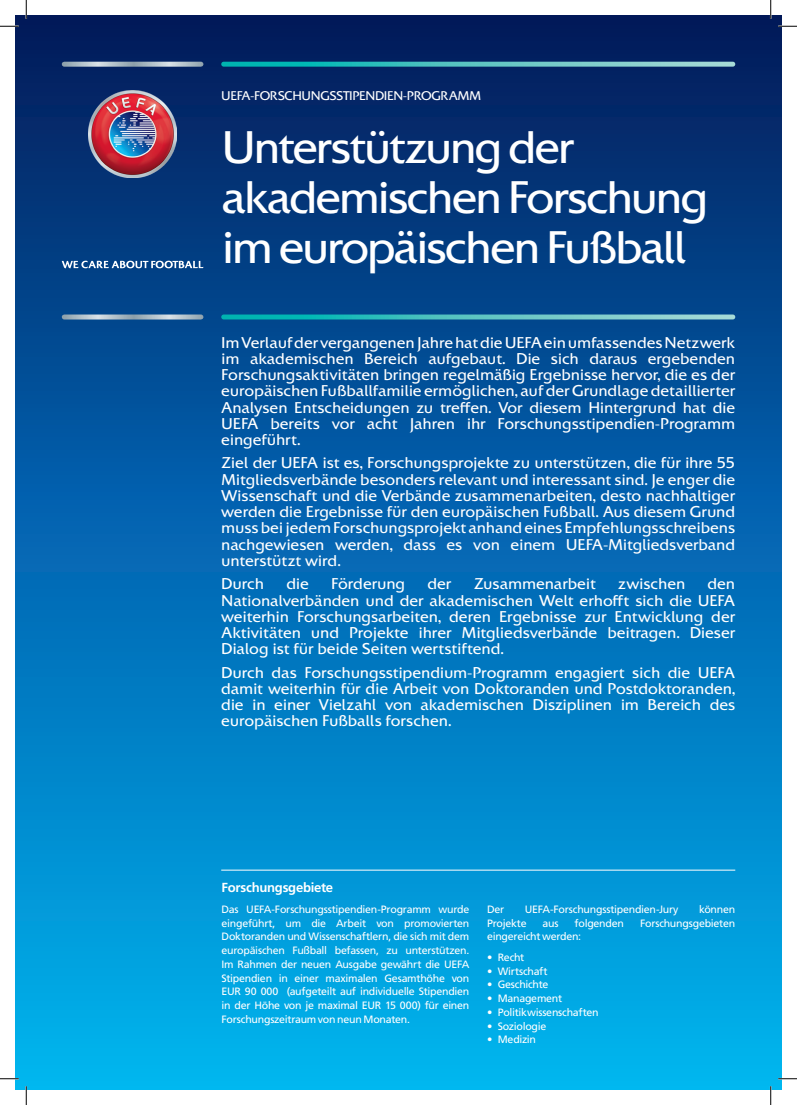
<style>
.page{position:relative;width:797px;height:1105px;background:#fff}
.page>*{position:absolute;margin:0;border:0;box-sizing:border-box;transform-origin:0 0}
.t1{font:47.5px/50px "UEFA Colosseum";letter-spacing:-.05em;color:#fff}
.t2{font:16.25px/16.2px "UEFA Colosseum";letter-spacing:-.01em;color:#fff;text-align:justify}
.t3{font:13.12px "UEFA Colosseum";letter-spacing:-.035em;color:#fff}
.t4{font:700 13.12px "Frutiger LT Std";letter-spacing:-.02em;color:#fff}
.t5{font:10.62px/13.8px "Frutiger LT Std";letter-spacing:-.025em;color:#fff;text-align:justify}
</style>
<div class="page">
<div style="left:16px;top:16px;width:765px;height:1073px;background:linear-gradient(to bottom,#031b62,#00b5f6)"></div>
<svg style="left:221px;top:62px;width:514px;height:5px"></svg>
<svg style="left:221px;top:314px;width:514px;height:5px"></svg>
<hr style="left:221px;top:870px;width:514px;height:1px;background:#fff">
<svg style="left:64px;top:62px;width:137px;height:5px"></svg>
<svg style="left:64px;top:314px;width:137px;height:5px"></svg>
<img style="left:89px;top:90px;width:87px;height:88px">
<svg style="left:62px;top:261px;width:141px;height:7px"></svg>
<svg style="left:0;top:25px;width:19px;height:2px"></svg>
<svg style="left:778px;top:25px;width:19px;height:2px"></svg>
<svg style="left:0;top:1078px;width:19px;height:1px"></svg>
<svg style="left:778px;top:1078px;width:19px;height:1px"></svg>
<svg style="left:25px;top:0;width:2px;height:19px"></svg>
<svg style="left:25px;top:1086px;width:2px;height:19px"></svg>
<svg style="left:770px;top:0;width:1px;height:19px"></svg>
<svg style="left:770px;top:1086px;width:1px;height:19px"></svg>
<p class="t3" style="left:221px;top:86px;width:261px">UEFA-FORSCHUNGSSTIPENDIEN-PROGRAMM</p>
<h1 class="t1" style="left:221px;top:123px;width:488px">Unterstützung der akademischen Forschung im europäischen Fußball</h1>
<p class="t2" style="left:221px;top:334px;width:515px">Im Verlauf der vergangenen Jahre hat die UEFA ein umfassendes Netzwerk im akademischen Bereich aufgebaut. Die sich daraus ergebenden Forschungsaktivitäten bringen regelmäßig Ergebnisse hervor, die es der europäischen Fußballfamilie ermöglichen, auf der Grundlage detaillierter Analysen Entscheidungen zu treffen. Vor diesem Hintergrund hat die UEFA bereits vor acht Jahren ihr Forschungsstipendien-Programm eingeführt.</p>
<p class="t2" style="left:221px;top:455px;width:515px">Ziel der UEFA ist es, Forschungsprojekte zu unterstützen, die für ihre 55<br>Mitgliedsverbände besonders relevant und interessant sind. Je enger die Wissenschaft und die Verbände zusammenarbeiten, desto nachhaltiger werden die Ergebnisse für den europäischen Fußball. Aus diesem Grund muss bei jedem Forschungsprojekt anhand eines Empfehlungsschreibens nachgewiesen werden, dass es von einem UEFA-Mitgliedsverband unterstützt wird.</p>
<p class="t2" style="left:221px;top:576px;width:44px">Durch</p>
<p class="t2" style="left:286px;top:576px;width:24px">die</p>
<p class="t2" style="left:331px;top:576px;width:76px">Förderung</p>
<p class="t2" style="left:427px;top:576px;width:25px">der</p>
<p class="t2" style="left:473px;top:576px;width:124px">Zusammenarbeit</p>
<p class="t2" style="left:618px;top:576px;width:69px">zwischen</p>
<p class="t2" style="left:221px;top:576px;width:515px;text-indent:486px">den Nationalverbänden und der akademischen Welt erhofft sich die UEFA weiterhin Forschungsarbeiten, deren Ergebnisse zur Entwicklung der Aktivitäten und Projekte ihrer Mitgliedsverbände beitragen. Dieser Dialog ist für beide Seiten wertstiftend.</p>
<p class="t2" style="left:221px;top:664px;width:515px">Durch das Forschungsstipendium-Programm engagiert sich die UEFA damit weiterhin für die Arbeit von Doktoranden und Postdoktoranden, die in einer Vielzahl von akademischen Disziplinen im Bereich des europäischen Fußballs forschen.</p>
<p class="t4" style="left:221px;top:879px;width:113px">Forschungsgebiete</p>
<p class="t5" style="left:221px;top:902px;width:249px">Das UEFA-Forschungsstipendien-Programm wurde eingeführt, um die Arbeit von promovierten Doktoranden und Wissenschaftlern, die sich mit dem europäischen Fußball befassen, zu unterstützen.<br>Im Rahmen der neuen Ausgabe gewährt die UEFA Stipendien in einer maximalen Gesamthöhe von EUR 90 000 (aufgeteilt auf individuelle Stipendien in der Höhe von je maximal EUR 15 000) für einen Forschungszeitraum von neun Monaten.</p>
<p class="t5" style="left:487px;top:902px;width:19px">Der</p>
<p class="t5" style="left:525px;top:902px;width:155px">UEFA-Forschungsstipendien-Jury</p>
<p class="t5" style="left:699px;top:902px;width:38px">können</p>
<p class="t5" style="left:487px;top:916px;width:41px">Projekte</p>
<p class="t5" style="left:542px;top:916px;width:18px">aus</p>
<p class="t5" style="left:574px;top:916px;width:51px">folgenden</p>
<p class="t5" style="left:640px;top:916px;width:97px">Forschungsgebieten</p>
<p class="t5" style="left:487px;top:930px;width:96px">eingereicht werden:</p>
<p class="t5" style="left:487px;top:950px;width:39px">• Recht</p>
<p class="t5" style="left:487px;top:964px;width:62px">• Wirtschaft</p>
<p class="t5" style="left:487px;top:978px;width:63px">• Geschichte</p>
<p class="t5" style="left:487px;top:992px;width:77px">• Management</p>
<p class="t5" style="left:487px;top:1005px;width:113px">• Politikwissenschaften</p>
<p class="t5" style="left:487px;top:1019px;width:61px">• Soziologie</p>
<p class="t5" style="left:487px;top:1033px;width:50px">• Medizin</p>
</div>
